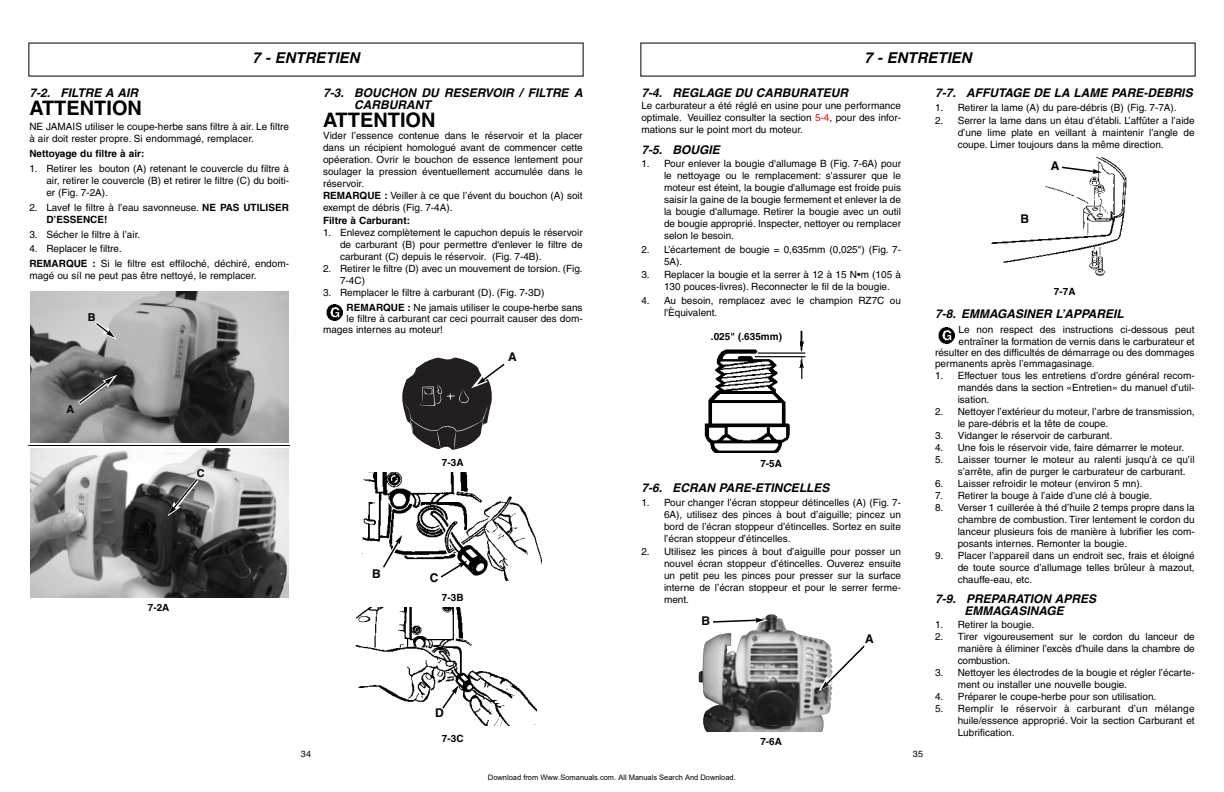
<style>
.page{position:relative;width:1224px;height:792px;background:#fff}
.page>*{position:absolute;margin:0;border:0;box-sizing:border-box;transform-origin:0 0}
.t1{font:700 20px "Helvetica";color:#000}
.t2{font:italic 700 15px "Helvetica";color:#000}
.t3{font:italic 700 12px/12px "Helvetica";color:#000}
.t4{font:700 12px "Helvetica";color:#000}
.t5{font:700 10.9px "Helvetica";color:#000}
.t6{font:10px/12px "Helvetica";color:#000}
.t7{font:700 10px "Helvetica";color:#000}
.t8{font:9px "Helvetica";color:#000}
.t9{font:7.5px "Arial";color:#000}
.s1{font-weight:700}
.s2{color:#f00}
</style>
<div class="page">
<svg style="left:326px;top:309px;width:12px;height:12px"></svg>
<img style="left:327px;top:304px;width:16px;height:16px">
<svg style="left:402px;top:357px;width:103px;height:93px"></svg>
<img style="left:363px;top:472px;width:179px;height:108px">
<svg style="left:439px;top:561px;width:28px;height:18px"></svg>
<svg style="left:378px;top:533px;width:25px;height:40px"></svg>
<img style="left:355px;top:608px;width:182px;height:117px">
<svg style="left:441px;top:685px;width:18px;height:25px"></svg>
<img style="left:939px;top:327px;width:16px;height:16px">
<img style="left:704px;top:330px;width:102px;height:122px">
<img style="left:698px;top:614px;width:134px;height:118px">
<svg style="left:818px;top:641px;width:47px;height:51px"></svg>
<svg style="left:708px;top:616px;width:60px;height:9px"></svg>
<img style="left:991px;top:157px;width:136px;height:119px">
<svg style="left:1060px;top:166px;width:42px;height:8px"></svg>
<img style="left:30px;top:291px;width:259px;height:152px">
<img style="left:30px;top:448px;width:259px;height:149px">
<hr style="left:28px;top:445px;width:262px;height:1px;background:#000">
<svg style="left:74px;top:375px;width:43px;height:33px"></svg>
<svg style="left:91px;top:318px;width:26px;height:22px"></svg>
<svg style="left:168px;top:475px;width:34px;height:41px"></svg>
<h2 class="t2" style="left:252px;top:52px;width:109px">7 - ENTRETIEN</h2>
<p class="t3" style="left:29px;top:88px;width:110px">7-2. FILTRE A AIR</p>
<h1 class="t1" style="left:29px;top:100px;width:114px">ATTENTION</h1>
<p class="t6" style="left:29px;top:122px;width:261px">NE JAMAIS utiliser le coupe-herbe sans filtre à air. Le filtre à air doit rester propre. Si endommagé, remplacer.</p>
<p class="t7" style="left:29px;top:150px;width:117px">Nettoyage du filtre à air:</p>
<p class="t6" style="left:46px;top:163px;width:244px;text-align:justify;text-indent:-17px">1. Retirer les bouton (A) retenant le couvercle du filtre à air, retirer le couvercle (B) et retirer le filtre (C) du boiti&shy;er (Fig. 7-2A).</p>
<p class="t6" style="left:46px;top:202px;width:244px;text-indent:-17px">2. Lavef le filtre à l’eau savonneuse. <span class="s1">NE PAS UTILISER<br>D’ESSENCE!</span></p>
<p class="t6" style="left:29px;top:229px;width:112px">3. Sécher le filtre à l’air.</p>
<p class="t6" style="left:29px;top:242px;width:261px;line-height:14.8px">4. Replacer le filtre.<br><span class="s1">REMARQUE :</span> Si le filtre est effiloché, déchiré, endom-</p>
<p class="t6" style="left:29px;top:271px;width:229px">magé ou síl ne peut pas être nettoyé, le remplacer.</p>
<p class="t5" style="left:88px;top:312px;width:9px">B</p>
<p class="t5" style="left:67px;top:405px;width:9px">A</p>
<p class="t5" style="left:197px;top:469px;width:9px">C</p>
<p class="t3" style="left:354px;top:88px;width:230px;text-indent:-31px">7-3. BOUCHON DU RESERVOIR / FILTRE A<br>CARBURANT</p>
<h1 class="t1" style="left:323px;top:112px;width:114px">ATTENTION</h1>
<p class="t6" style="left:323px;top:131px;width:261px">Vider l’essence contenue dans le réservoir et la placer dans un récipient homologué avant de commencer cette opéeration. Ovrir le bouchon de essence lentement pour soulager la pression éventuellement accumulée dans le réservoir.<br><span class="s1">REMARQUE :</span> Veiller à ce que l’évent du bouchon (A) soit exempt de débris (Fig. 7-4A).</p>
<p class="t7" style="left:323px;top:217px;width:89px">Filtre à Carburant:</p>
<p class="t6" style="left:340px;top:228px;width:244px;text-align:justify;text-indent:-17px">1. Enlevez complètement le capuchon depuis le réservoir de carburant (B) pour permettre d'enlever le filtre de carburant (C) depuis le réservoir. (Fig. 7-4B).</p>
<p class="t6" style="left:340px;top:264px;width:244px;text-indent:-17px">2. Retirer le filtre (D) avec un mouvement de torsion. (Fig.<br>7-4C)</p>
<p class="t6" style="left:347px;top:287px;width:238px;line-height:14px;text-indent:-24px">3. Remplacer le filtre à carburant (D). (Fig. 7-3D)<br><span class="s1">REMARQUE :</span> Ne jamais utiliser le coupe-herbe sans</p>
<p class="t6" style="left:323px;top:314px;width:261px;line-height:11.2px;text-indent:24px">le filtre à carburant car ceci pourrait causer des dom&shy;mages internes au moteur!</p>
<p class="t7" style="left:442px;top:458px;width:23px">7-3A</p>
<p class="t4" style="left:508px;top:352px;width:10px">A</p>
<p class="t7" style="left:148px;top:603px;width:23px">7-2A</p>
<p class="t4" style="left:372px;top:569px;width:10px">B</p>
<p class="t4" style="left:430px;top:573px;width:10px">C</p>
<p class="t7" style="left:442px;top:593px;width:23px">7-3B</p>
<p class="t4" style="left:435px;top:708px;width:10px">D</p>
<p class="t7" style="left:442px;top:735px;width:23px">7-3C</p>
<h2 class="t2" style="left:864px;top:52px;width:109px">7 - ENTRETIEN</h2>
<p class="t3" style="left:641px;top:88px;width:208px">7-4. REGLAGE DU CARBURATEUR</p>
<p class="t6" style="left:641px;top:101px;width:261px;text-align:justify">Le carburateur a été réglé en usine pour une performance optimale. Veuillez consulter la section <span class="s2">5-4</span>, pour des infor&shy;mations sur le point mort du moteur.</p>
<p class="t3" style="left:641px;top:145px;width:80px">7-5. BOUGIE</p>
<p class="t6" style="left:664px;top:159px;width:239px;text-align:justify;text-indent:-23px">1. Pour enlever la bougie d'allumage B (Fig. 7-6A) pour le nettoyage ou le remplacement: s'assurer que le moteur est éteint, la bougie d'allumage est froide puis saisir la gaine de la bougie fermement et enlever la de la bougie d'allumage. Retirer la bougie avec un outil de bougie approprié. Inspecter, nettoyer ou remplacer selon le besoin.</p>
<p class="t6" style="left:664px;top:244px;width:239px;text-indent:-23px">2. L’écartement de bougie = 0,635mm (0,025") (Fig. 7-<br>5A).</p>
<p class="t6" style="left:664px;top:270px;width:239px;text-indent:-23px">3. Replacer la bougie et la serrer à 12 à 15 N•m (105 à<br>130 pouces-livres). Reconnecter le fil de la bougie.</p>
<p class="t6" style="left:664px;top:295px;width:238px;text-indent:-23px">4. Au besoin, remplacez avec le champion RZ7C ou l'Èquivalent.</p>
<p class="t7" style="left:711px;top:332px;width:73px">.025" (.635mm)</p>
<p class="t7" style="left:760px;top:459px;width:23px">7-5A</p>
<p class="t3" style="left:641px;top:483px;width:190px">7-6. ECRAN PARE-ETINCELLES</p>
<p class="t6" style="left:664px;top:497px;width:238px;text-align:justify;text-indent:-23px">1. Pour changer l’écran stoppeur détincelles (A) (Fig. 7- 6A), utilisez des pinces à bout d’aiguille; pincez un bord de l’écran stoppeur d’étincelles. Sortez en suite l’écran stoppeur d’étincelles.</p>
<p class="t6" style="left:664px;top:546px;width:239px;text-align:justify;text-indent:-23px">2. Utilisez les pinces à bout d’aiguille pour posser un nouvel écran stoppeur d’étincelles. Ouverez ensuite un petit peu les pinces pour presser sur la surface interne de l’écran stoppeur et pour le serrer ferme&shy;ment.</p>
<p class="t4" style="left:702px;top:616px;width:10px">B</p>
<p class="t7" style="left:760px;top:737px;width:23px">7-6A</p>
<p class="t4" style="left:865px;top:634px;width:10px">A</p>
<p class="t3" style="left:935px;top:88px;width:259px">7-7. AFFUTAGE DE LA LAME PARE-DEBRIS</p>
<p class="t6" style="left:935px;top:102px;width:243px">1. Retirer la lame (A) du pare-débris (B) (Fig. 7-7A).</p>
<p class="t6" style="left:958px;top:116px;width:239px;text-align:justify;text-indent:-23px">2. Serrer la lame dans un étau d’établi. L’affûter a l’aide d’une lime plate en veillant à maintenir l’angle de coupe. Limer toujours dans la même direction.</p>
<p class="t4" style="left:1021px;top:214px;width:10px">B</p>
<p class="t4" style="left:1051px;top:161px;width:10px">A</p>
<p class="t7" style="left:1054px;top:287px;width:23px">7-7A</p>
<p class="t3" style="left:935px;top:309px;width:190px">7-8. EMMAGASINER L’APPAREIL</p>
<p class="t6" style="left:959px;top:325px;width:238px">Le non respect des instructions ci-dessous peut</p>
<p class="t6" style="left:959px;top:336px;width:238px">entraîner la formation de vernis dans le carburateur et</p>
<p class="t6" style="left:935px;top:347px;width:261px">résulter en des difficultés de démarrage ou des dommages</p>
<p class="t6" style="left:935px;top:358px;width:161px">permanents après l’emmagasinage.</p>
<p class="t6" style="left:958px;top:370px;width:239px;text-align:justify;text-indent:-23px">1. Effectuer tous les entretiens d’ordre général recom&shy;mandés dans la section «Entretien» du manuel d’util&shy;isation.</p>
<p class="t6" style="left:958px;top:406px;width:239px;text-indent:-23px">2. Nettoyer l’extérieur du moteur, l’arbre de transmission, le pare-débris et la tête de coupe.</p>
<p class="t6" style="left:935px;top:430px;width:179px">3. Vidanger le réservoir de carburant.</p>
<p class="t6" style="left:935px;top:442px;width:251px">4. Une fois le réservoir vide, faire démarrer le moteur.</p>
<p class="t6" style="left:958px;top:454px;width:238px;text-indent:-23px">5. Laisser tourner le moteur au ralenti jusqu’à ce qu’il s’arrête, afin de purger le carburateur de carburant.</p>
<p class="t6" style="left:935px;top:478px;width:209px">6. Laisser refroidir le moteur (environ 5 mn).</p>
<p class="t6" style="left:935px;top:490px;width:219px">7. Retirer la bouge à l’aide d’une clé à bougie.</p>
<p class="t6" style="left:958px;top:502px;width:239px;text-align:justify;text-indent:-23px">8. Verser 1 cuillerée à thé d’huile 2 temps propre dans la chambre de combustion. Tirer lentement le cordon du lanceur plusieurs fois de manière à lubrifier les com&shy;posants internes. Remonter la bougie.</p>
<p class="t6" style="left:958px;top:550px;width:239px;text-align:justify;text-indent:-23px">9. Placer l’appareil dans un endroit sec, frais et éloigné de toute source d’allumage telles brûleur à mazout, chauffe-eau, etc.</p>
<p class="t3" style="left:935px;top:594px;width:163px;text-align:center">7-9. PREPARATION APRES<br>EMMAGASINAGE</p>
<p class="t6" style="left:935px;top:620px;width:101px">1. Retirer la bougie.</p>
<p class="t6" style="left:958px;top:632px;width:239px;text-align:justify;text-indent:-23px">2. Tirer vigoureusement sur le cordon du lanceur de manière à éliminer l’excès d’huile dans la chambre de combustion.</p>
<p class="t6" style="left:958px;top:668px;width:238px;text-indent:-23px">3. Nettoyer les électrodes de la bougie et régler l’écarte&shy;ment ou installer une nouvelle bougie.</p>
<p class="t6" style="left:935px;top:692px;width:223px">4. Préparer le coupe-herbe pour son utilisation.</p>
<p class="t6" style="left:958px;top:704px;width:239px;text-align:justify;text-indent:-23px">5. Remplir le réservoir à carburant d’un mélange huile/essence approprié. Voir la section Carburant et Lubrification.</p>
<p class="t8" style="left:301px;top:750px;width:12px">34</p>
<p class="t8" style="left:913px;top:750px;width:12px">35</p>
<p class="t9" style="left:488px;top:774px;width:249px">Download from Www.Somanuals.com. All Manuals Search And Download.</p>
</div>
